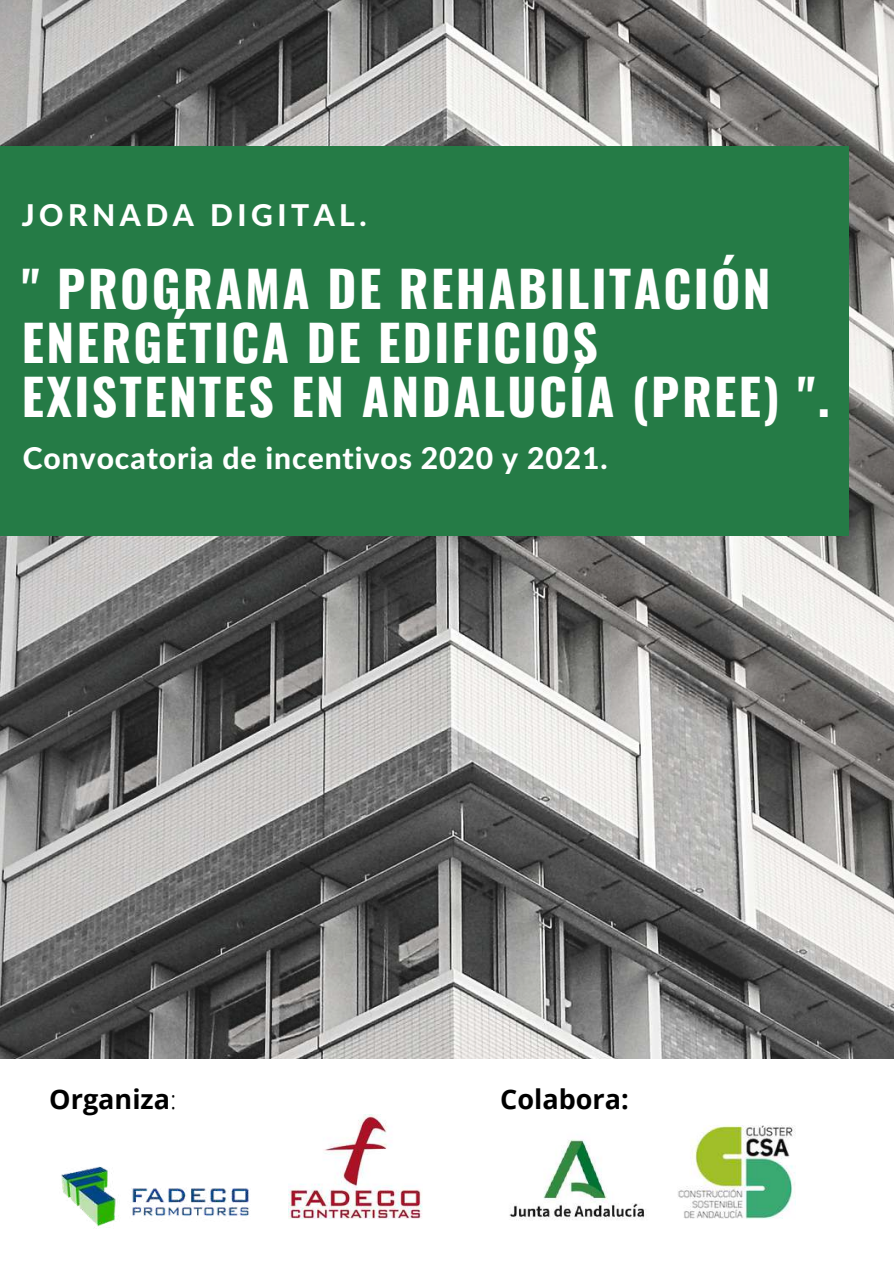
<style>
.page{position:relative;width:894px;height:1264px;background:#fff}
.page>*{position:absolute;margin:0;border:0;box-sizing:border-box;transform-origin:0 0}
.t1{font:700 49.5px/54px "Oswald";letter-spacing:.05em;color:#fff}
.t2{font:800 30px "Lato Latin";letter-spacing:.03em;color:#fff}
.t3{font:800 30px "Lato Latin";letter-spacing:.15em;color:#fff}
.t4{font:700 27px "Open Sans";color:#000}
.s1{font-weight:300}
</style>
<div class="page">
<img style="left:0;top:0;width:893px;height:1059px">
<div style="left:0;top:147px;width:848px;height:388px;background:#257b46"></div>
<img style="left:61px;top:1166px;width:188px;height:62px">
<img style="left:288px;top:1114px;width:134px;height:105px">
<img style="left:509px;top:1139px;width:137px;height:81px">
<img style="left:677px;top:1125px;width:118px;height:94px">
<p class="t3" style="left:22px;top:202px;width:346px">JORNADA DIGITAL.</p>
<p class="t1" style="left:22px;top:259px;width:809px">" PROGRAMA DE REHABILITACIÓN<br>ENERGÉTICA DE EDIFICIOS<br>EXISTENTES EN ANDALUCÍA (PREE) ".</p>
<p class="t2" style="left:23px;top:444px;width:586px">Convocatoria de incentivos 2020 y 2021.</p>
<p class="t4" style="left:49px;top:1080px;width:129px">Organiza<span class="s1">:</span></p>
<p class="t4" style="left:500px;top:1080px;width:130px">Colabora:</p>
</div>
